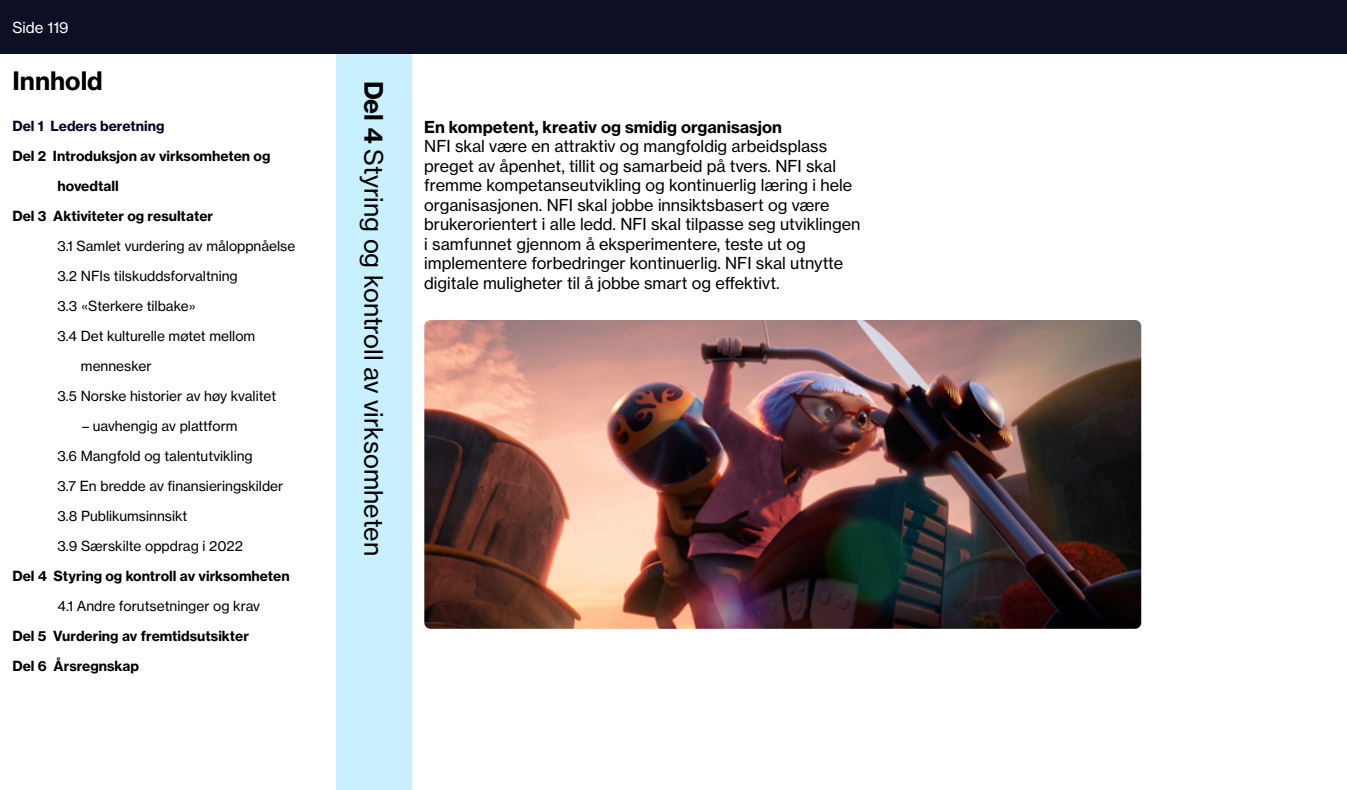
<style>
.page{position:relative;width:1347px;height:790px;background:#fff}
.page>*{position:absolute;margin:0;border:0;box-sizing:border-box;transform-origin:0 0}
.t1{font:25px "N Haas Grotesk TX Pro 55 Rg";color:#000}
.t2{font:25px "N Haas Grotesk TX Pro 75 Bd";color:#000}
.t3{font:16.25px/19.5px "N Haas Grotesk TX Pro 55 Rg";color:#000}
.t4{font:16.25px "N Haas Grotesk TX Pro 75 Bd";color:#000}
.t5{font:15px "N Haas Grotesk TX Pro 55 Rg";color:#fff}
.t6{font:13.75px/30px "N Haas Grotesk TX Pro 55 Rg";color:#000}
.t7{font:13.75px/30px "N Haas Grotesk TX Pro 75 Bd";color:#000}
.t8{font:13.75px "N Haas Grotesk TX Pro 75 Bd";color:#000028}
.s1{font-family:"N Haas Grotesk TX Pro 75 Bd"}
</style>
<div class="page">
<div style="left:337px;top:4px;width:75px;height:786px;background:#c8f0ff"></div>
<img style="left:424px;top:320px;width:717px;height:309px">
<div style="left:0;top:0;width:1346px;height:54px;background:#0e0f25"></div>
<p class="t5" style="left:12px;top:18px;width:58px">Side 119</p>
<h1 class="t2" style="left:12px;top:65px;width:92px">Innhold</h1>
<p class="t8" style="left:12px;top:117px;width:153px">Del 1 Leders beretning</p>
<p class="t7" style="left:12px;top:141px;width:259px">Del 2 Introduksjon av virksomheten og</p>
<p class="t7" style="left:58px;top:171px;width:63px">hovedtall</p>
<p class="t7" style="left:12px;top:201px;width:202px">Del 3 Aktiviteter og resultater</p>
<p class="t6" style="left:58px;top:231px;width:239px">3.1 Samlet vurdering av måloppnåelse</p>
<p class="t6" style="left:58px;top:261px;width:182px">3.2 NFIs tilskuddsforvaltning</p>
<p class="t6" style="left:58px;top:291px;width:140px">3.3 «Sterkere tilbake»</p>
<p class="t6" style="left:58px;top:321px;width:199px">3.4 Det kulturelle møtet mellom</p>
<p class="t6" style="left:81px;top:351px;width:72px">mennesker</p>
<p class="t6" style="left:58px;top:381px;width:220px">3.5 Norske historier av høy kvalitet</p>
<p class="t6" style="left:58px;top:411px;width:227px;text-indent:25px">– uavhengig av plattform<br>3.6 Mangfold og talentutvikling<br>3.7 En bredde av finansieringskilder<br>3.8 Publikumsinnsikt<br>3.9 Særskilte oppdrag i 2022</p>
<p class="t7" style="left:12px;top:561px;width:279px">Del 4 Styring og kontroll av virksomheten</p>
<p class="t6" style="left:58px;top:591px;width:204px">4.1 Andre forutsetninger og krav</p>
<p class="t7" style="left:12px;top:621px;width:238px">Del 5 Vurdering av fremtidsutsikter<br>Del 6 Årsregnskap</p>
<h1 class="t1" style="left:389px;top:81px;width:477px;rotate:90deg"><span class="s1">Del 4</span> Styring og kontroll av virksomheten</h1>
<p class="t4" style="left:424px;top:116px;width:359px">En kompetent, kreativ og smidig organisasjon</p>
<p class="t3" style="left:424px;top:136px;width:437px">NFI skal være en attraktiv og mangfoldig arbeidsplass preget av åpenhet, tillit og samarbeid på tvers. NFI skal fremme kompetanseutvikling og kontinuerlig læring i hele organisasjonen. NFI skal jobbe innsiktsbasert og være brukerorientert i alle ledd. NFI skal tilpasse seg utviklingen i samfunnet gjennom å eksperimentere, teste ut og implementere forbedringer kontinuerlig. NFI skal utnytte digitale muligheter til å jobbe smart og effektivt.</p>
</div>
